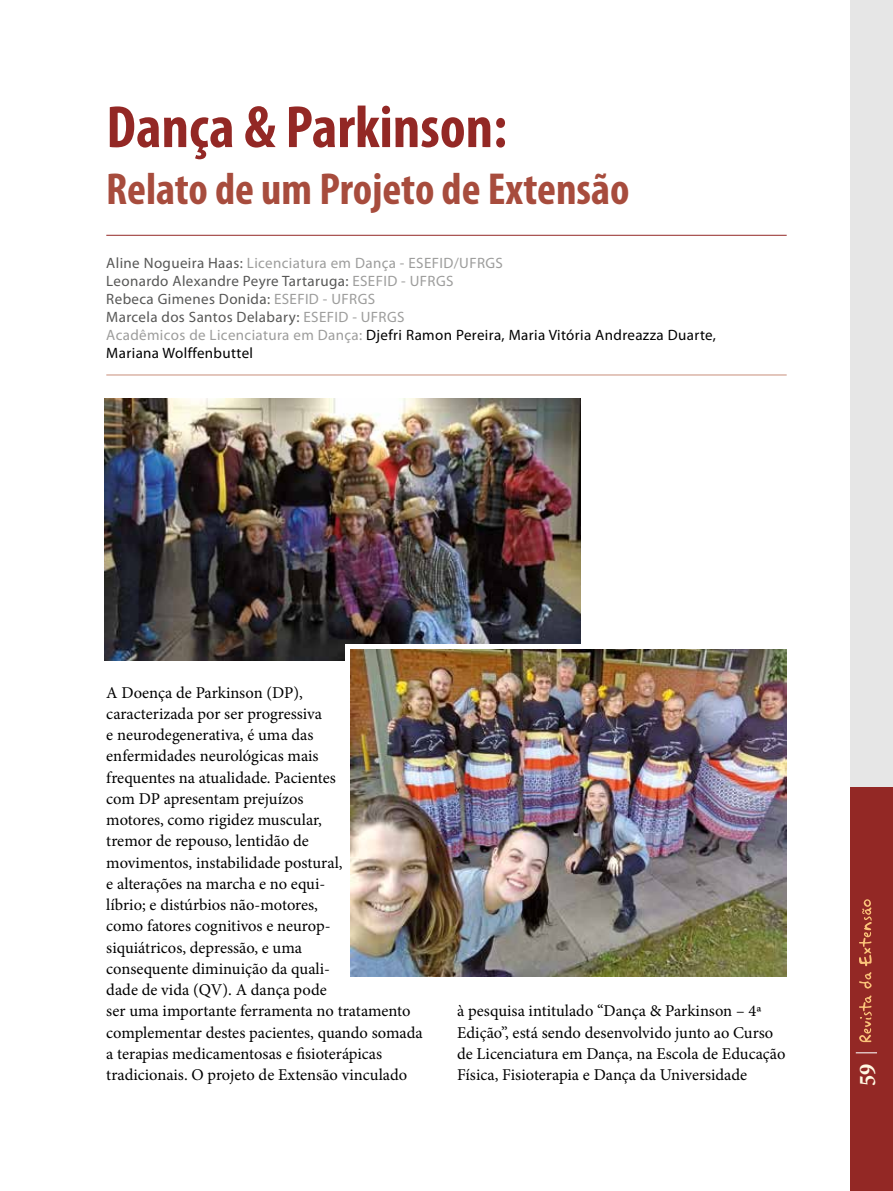
<style>
.page{position:relative;width:893px;height:1191px;background:#fff}
.page>*{position:absolute;margin:0;border:0;box-sizing:border-box;transform-origin:0 0}
.t1{font:700 condensed 60px "Myriad Pro";color:#932825}
.t2{font:700 condensed 45px "Myriad Pro";color:#a74c3d}
.t3{font:700 condensed 24px "Minion Pro";color:#fff9e3}
.t4{font:16.5px/21.3px "Minion Pro";color:#000}
.t5{font:15px/18px "Myriad Pro";letter-spacing:.025em;color:#9d9d9c}
.s1{color:#575756}
.s2{color:#000}
</style>
<div class="page">
<div style="left:850px;top:0;width:43px;height:1191px;background:#e6e6e6"></div>
<div style="left:850px;top:787px;width:43px;height:404px;background:#932825"></div>
<hr style="left:106px;top:235px;width:681px;height:1px;background:#932825">
<hr style="left:106px;top:374px;width:681px;height:1px;background:#c88e7b">
<img style="left:105px;top:398px;width:476px;height:262px">
<div style="left:345px;top:644px;width:343px;height:326px;background:#fff"></div>
<img style="left:351px;top:649px;width:436px;height:327px">
<svg style="left:856px;top:1052px;width:21px;height:1px"></svg>
<svg style="left:859px;top:995px;width:13px;height:47px"></svg>
<svg style="left:859px;top:899px;width:13px;height:89px"></svg>
<h1 class="t1" style="left:106px;top:90px;width:402px">Dança &amp; Parkinson:</h1>
<h2 class="t2" style="left:106px;top:161px;width:525px">Relato de um Projeto de Extensão</h2>
<p class="t5" style="left:106px;top:253px;width:611px"><span class="s1">Aline Nogueira Haas:</span> Licenciatura em Dança - ESEFID/UFRGS<br><span class="s1">Leonardo Alexandre Peyre Tartaruga:</span> ESEFID - UFRGS<br><span class="s1">Rebeca Gimenes Donida:</span> ESEFID - UFRGS<br><span class="s1">Marcela dos Santos Delabary:</span> ESEFID - UFRGS<br>Acadêmicos de Licenciatura em Dança: <span class="s2">Djefri Ramon Pereira, Maria Vitória Andreazza Duarte, Mariana Wolffenbuttel</span></p>
<p class="t4" style="left:106px;top:681px;width:318px">A Doença de Parkinson (DP),<br>caracterizada por ser progressiva<br>e neurodegenerativa, é uma das<br>enfermidades neurológicas mais<br>frequentes na atualidade. Pacientes<br>com DP apresentam prejuízos<br>motores, como rigidez muscular,<br>tremor de repouso, lentidão de<br>movimentos, instabilidade postural,<br>e alterações na marcha e no equi-<br>líbrio; e distúrbios não-motores,<br>como fatores cognitivos e neurop-<br>siquiátricos, depressão, e uma<br>consequente diminuição da quali-<br>dade de vida (QV). A dança pode<br>ser uma importante ferramenta no tratamento complementar destes pacientes, quando somada a terapias medicamentosas e fisioterápicas tradicionais. O projeto de Extensão vinculado</p>
<p class="t4" style="left:457px;top:1000px;width:330px">à pesquisa intitulado “Dança &amp; Parkinson – 4ª Edição”, está sendo desenvolvido junto ao Curso de Licenciatura em Dança, na Escola de Educação Física, Fisioterapia e Dança da Universidade</p>
<h3 class="t3" style="left:851px;top:1085px;width:24px;rotate:-90deg">59</h3>
</div>
